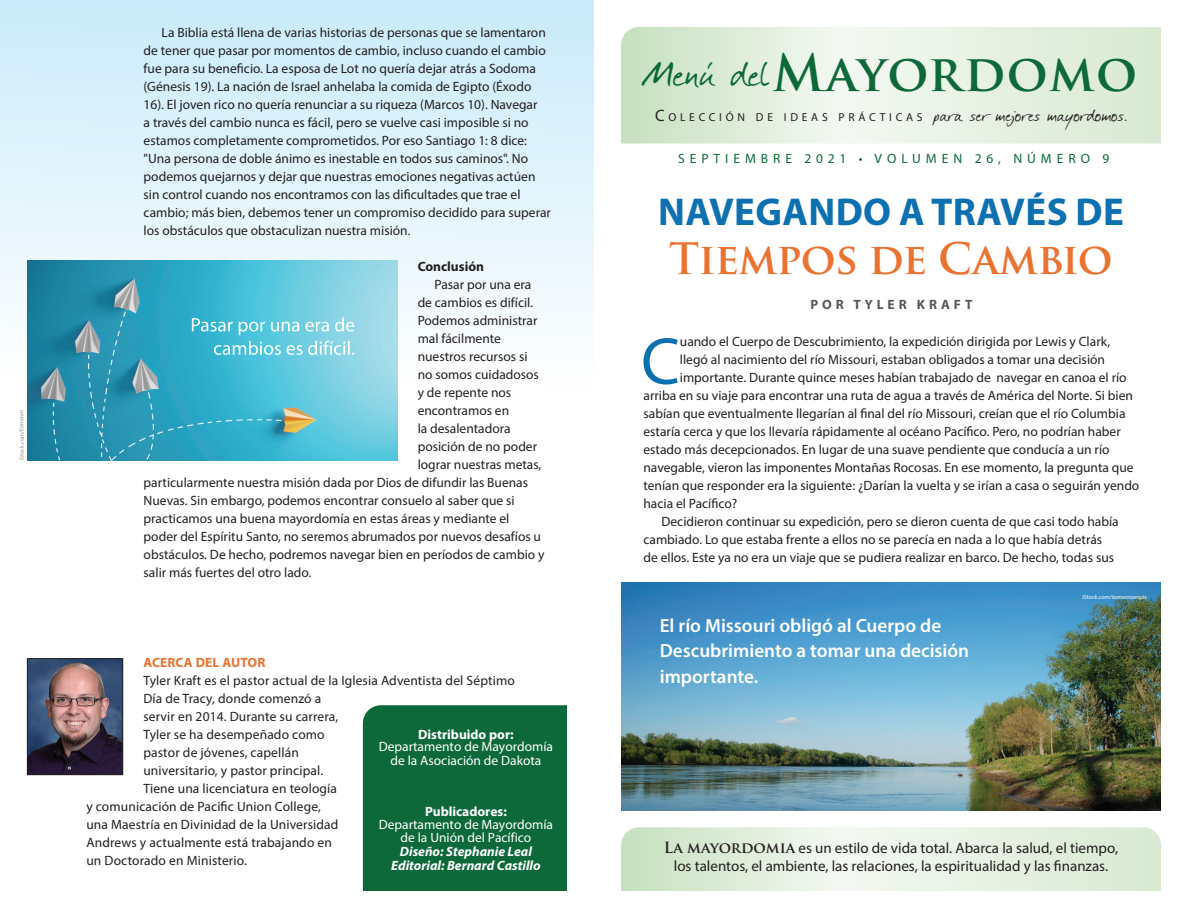
<style>
.page{position:relative;width:1188px;height:918px;background:#fff}
.page>*{position:absolute;margin:0;border:0;box-sizing:border-box;transform-origin:0 0}
.t1{font:66.9px "Myriad Pro";color:#0d70b0}
.t2{font:700 49.65px "Trajan Pro";letter-spacing:.025em;color:#0d6939}
.t3{font:700 42.3px "Trajan Pro";letter-spacing:-.02em;color:#ea7332}
.t4{font:700 39px "Myriad Pro";letter-spacing:.01em;color:#0d70b0}
.t5{font:21px "Darkwoman";letter-spacing:.03em;color:#231f20}
.t6{font:600 19.2px/25.5px "Myriad Pro";color:#fff}
.t7{font:15px/18px "Myriad Pro";color:#231f20;text-align:center}
.t8{font:13.5px/18px "Myriad Pro";color:#231f20}
.t9{font:13.5px/14.1px "Myriad Pro";color:#fff;text-align:center}
.t10{font:italic 700 13.5px/13.5px "Myriad Pro";color:#fff;text-align:center}
.t11{font:13.5px "Myriad Pro";letter-spacing:.37em;color:#0d6939}
.t12{font:700 13.5px "Myriad Pro";color:#fff}
.t13{font:700 13.5px "Myriad Pro";letter-spacing:.01em;color:#ea7332}
.t14{font:700 13.5px "Myriad Pro";letter-spacing:.29em;color:#57585a}
.t15{font:700 13.5px "Myriad Pro";color:#231f20}
.t16{font:6px "Myriad Pro";letter-spacing:-.005em;color:#fff}
.t17{font:6px "Myriad Pro";letter-spacing:-.005em;color:#939598}
.s1{font-family:"Darkwoman";font-weight:400;font-size:43.95px}
.s2{font-family:"Myriad Pro";font-size:16.5px}
.s3{font-family:"Myriad Pro";font-size:11.55px}
.s4{font-family:"Trajan Pro";font-weight:700}
</style>
<div class="page">
<div style="left:0;top:0;width:594px;height:467px;background:linear-gradient(to bottom,#caebfa,#fff)"></div>
<svg style="left:621px;top:827px;width:540px;height:64px;background:#e2efde"></svg>
<div style="left:363px;top:705px;width:204px;height:186px;background:#0d6939"></div>
<img style="left:621px;top:582px;width:540px;height:228px">
<img style="left:27px;top:261px;width:370px;height:200px">
<img style="left:29px;top:660px;width:92px;height:113px">
<div style="left:27px;top:658px;width:96px;height:117px;border:1px solid #231f20"></div>
<svg style="left:621px;top:27px;width:540px;height:117px;background:#e2eede"></svg>
<svg style="left:214px;top:341px;width:140px;height:14px;background:#8ad6e6"></svg>
<svg style="left:192px;top:318px;width:162px;height:17px;background:#7dd1e3"></svg>
<p class="t17" style="left:18px;top:460px;width:52px;rotate:-90deg">iStock.com/Eoneren</p>
<p class="t8" style="left:144px;top:23px;width:409px;text-indent:18px">La Biblia está llena de varias historias de personas que se lamentaron de tener que pasar por momentos de cambio, incluso cuando el cambio fue para su beneficio. La esposa de Lot no quería dejar atrás a Sodoma (Génesis 19). La nación de Israel anhelaba la comida de Egipto (Éxodo 16). El joven rico no quería renunciar a su riqueza (Marcos 10). Navegar<br>a través del cambio nunca es fácil, pero se vuelve casi imposible si no estamos completamente comprometidos. Por eso Santiago 1: 8 dice: "Una persona de doble ánimo es inestable en todos sus caminos". No podemos quejarnos y dejar que nuestras emociones negativas actúen sin control cuando nos encontramos con las dificultades que trae el cambio; más bien, debemos tener un compromiso decidido para superar los obstáculos que obstaculizan nuestra misión.</p>
<p class="t15" style="left:418px;top:258px;width:68px">Conclusión</p>
<p class="t8" style="left:435px;top:275px;width:98px">Pasar por una era</p>
<p class="t8" style="left:418px;top:293px;width:117px">de cambios es difícil.</p>
<p class="t8" style="left:418px;top:311px;width:121px">Podemos administrar</p>
<p class="t8" style="left:418px;top:329px;width:85px">mal fácilmente</p>
<p class="t8" style="left:418px;top:347px;width:111px">nuestros recursos si</p>
<p class="t8" style="left:418px;top:365px;width:123px">no somos cuidadosos</p>
<p class="t8" style="left:418px;top:383px;width:95px">y de repente nos</p>
<p class="t8" style="left:418px;top:401px;width:93px">encontramos en</p>
<p class="t8" style="left:418px;top:419px;width:95px">la desalentadora</p>
<p class="t8" style="left:418px;top:437px;width:121px">posición de no poder</p>
<p class="t8" style="left:418px;top:455px;width:125px">lograr nuestras metas,</p>
<p class="t8" style="left:144px;top:473px;width:386px">particularmente nuestra misión dada por Dios de difundir las Buenas</p>
<p class="t8" style="left:144px;top:491px;width:373px">Nuevas. Sin embargo, podemos encontrar consuelo al saber que si</p>
<p class="t8" style="left:144px;top:509px;width:367px">practicamos una buena mayordomía en estas áreas y mediante el</p>
<p class="t8" style="left:144px;top:527px;width:399px">poder del Espíritu Santo, no seremos abrumados por nuevos desafíos u</p>
<p class="t8" style="left:144px;top:545px;width:402px">obstáculos. De hecho, podremos navegar bien en períodos de cambio y</p>
<p class="t8" style="left:144px;top:563px;width:169px">salir más fuertes del otro lado.</p>
<p class="t13" style="left:143px;top:654px;width:123px">ACERCA DEL AUTOR</p>
<p class="t8" style="left:143px;top:671px;width:373px">Tyler Kraft es el pastor actual de la Iglesia Adventista del Séptimo</p>
<p class="t8" style="left:143px;top:689px;width:179px">Día de Tracy, donde comenzó a</p>
<p class="t8" style="left:143px;top:707px;width:196px">servir en 2014. Durante su carrera,</p>
<p class="t8" style="left:143px;top:725px;width:183px">Tyler se ha desempeñado como</p>
<p class="t8" style="left:143px;top:743px;width:157px">pastor de jóvenes, capellán</p>
<p class="t8" style="left:143px;top:761px;width:181px">universitario, y pastor principal.</p>
<p class="t8" style="left:143px;top:779px;width:195px">Tiene una licenciatura en teología</p>
<p class="t8" style="left:86px;top:797px;width:236px">y comunicación de Pacific Union College,</p>
<p class="t8" style="left:86px;top:815px;width:254px">una Maestría en Divinidad de la Universidad</p>
<p class="t8" style="left:86px;top:833px;width:247px">Andrews y actualmente está trabajando en</p>
<p class="t8" style="left:86px;top:851px;width:162px">un Doctorado en Ministerio.</p>
<p class="t12" style="left:418px;top:725px;width:97px">Distribuido por:</p>
<p class="t9" style="left:379px;top:739px;width:176px">Departamento de Mayordomía de la Asociación de Dakota</p>
<p class="t12" style="left:425px;top:802px;width:83px">Publicadores:</p>
<p class="t9" style="left:379px;top:817px;width:176px;line-height:13.5px">Departamento de Mayordomía de la Unión del Pacífico</p>
<p class="t10" style="left:391px;top:844px;width:151px">Diseño: Stephanie Leal<br>Editorial: Bernard Castillo</p>
<h2 class="t2" style="left:645px;top:42px;width:494px"><span class="s1">Menú del</span>Mayordomo</h2>
<h3 class="t5" style="left:655px;top:102px;width:473px"><span class="s2">C</span><span class="s3">OLECC IÓN DE IDEAS PRÁCTICAS</span> para ser mejores mayordomos.</h3>
<p class="t11" style="left:678px;top:150px;width:433px">SEPTIEMBRE 2021 • VOLUMEN 26, NÚMERO 9</p>
<h3 class="t4" style="left:658px;top:187px;width:467px">NAVEGANDO A TRAVÉS DE</h3>
<h3 class="t3" style="left:669px;top:232px;width:445px">Tiempos de Cambio</h3>
<p class="t14" style="left:810px;top:296px;width:164px">POR TYLER KRAFT</p>
<h1 class="t1" style="left:641px;top:320px;width:40px">C</h1>
<p class="t8" style="left:680px;top:333px;width:432px">uando el Cuerpo de Descubrimiento, la expedición dirigida por Lewis y Clark,</p>
<p class="t8" style="left:680px;top:351px;width:427px">llegó al nacimiento del río Missouri, estaban obligados a tomar una decisión</p>
<p class="t8" style="left:680px;top:369px;width:448px">importante. Durante quince meses habían trabajado de navegar en canoa el río</p>
<p class="t8" style="left:643px;top:387px;width:491px">arriba en su viaje para encontrar una ruta de agua a través de América del Norte. Si bien</p>
<p class="t8" style="left:643px;top:405px;width:484px">sabían que eventualmente llegarían al final del río Missouri, creían que el río Columbia</p>
<p class="t8" style="left:643px;top:423px;width:479px">estaría cerca y que los llevaría rápidamente al océano Pacífico. Pero, no podrían haber</p>
<p class="t8" style="left:643px;top:441px;width:468px">estado más decepcionados. En lugar de una suave pendiente que conducía a un río</p>
<p class="t8" style="left:643px;top:459px;width:492px">navegable, vieron las imponentes Montañas Rocosas. En ese momento, la pregunta que</p>
<p class="t8" style="left:643px;top:477px;width:497px">tenían que responder era la siguiente: ¿Darían la vuelta y se irían a casa o seguirán yendo</p>
<p class="t8" style="left:643px;top:495px;width:95px">hacia el Pacífico?</p>
<p class="t8" style="left:661px;top:513px;width:459px">Decidieron continuar su expedición, pero se dieron cuenta de que casi todo había</p>
<p class="t8" style="left:643px;top:531px;width:460px">cambiado. Lo que estaba frente a ellos no se parecía en nada a lo que había detrás</p>
<p class="t8" style="left:643px;top:549px;width:472px">de ellos. Este ya no era un viaje que se pudiera realizar en barco. De hecho, todas sus</p>
<h3 class="t6" style="left:660px;top:612px;width:311px">El río Missouri obligó al Cuerpo de<br>Descubrimiento a tomar una decisión importante.</h3>
<p class="t16" style="left:1083px;top:593px;width:66px">iStock.com/tomorrowspix</p>
<p class="t7" style="left:664px;top:838px;width:456px"><span class="s4">La mayordomia</span> es un estilo de vida total. Abarca la salud, el tiempo, los talentos, el ambiente, las relaciones, la espiritualidad y las finanzas.</p>
</div>
